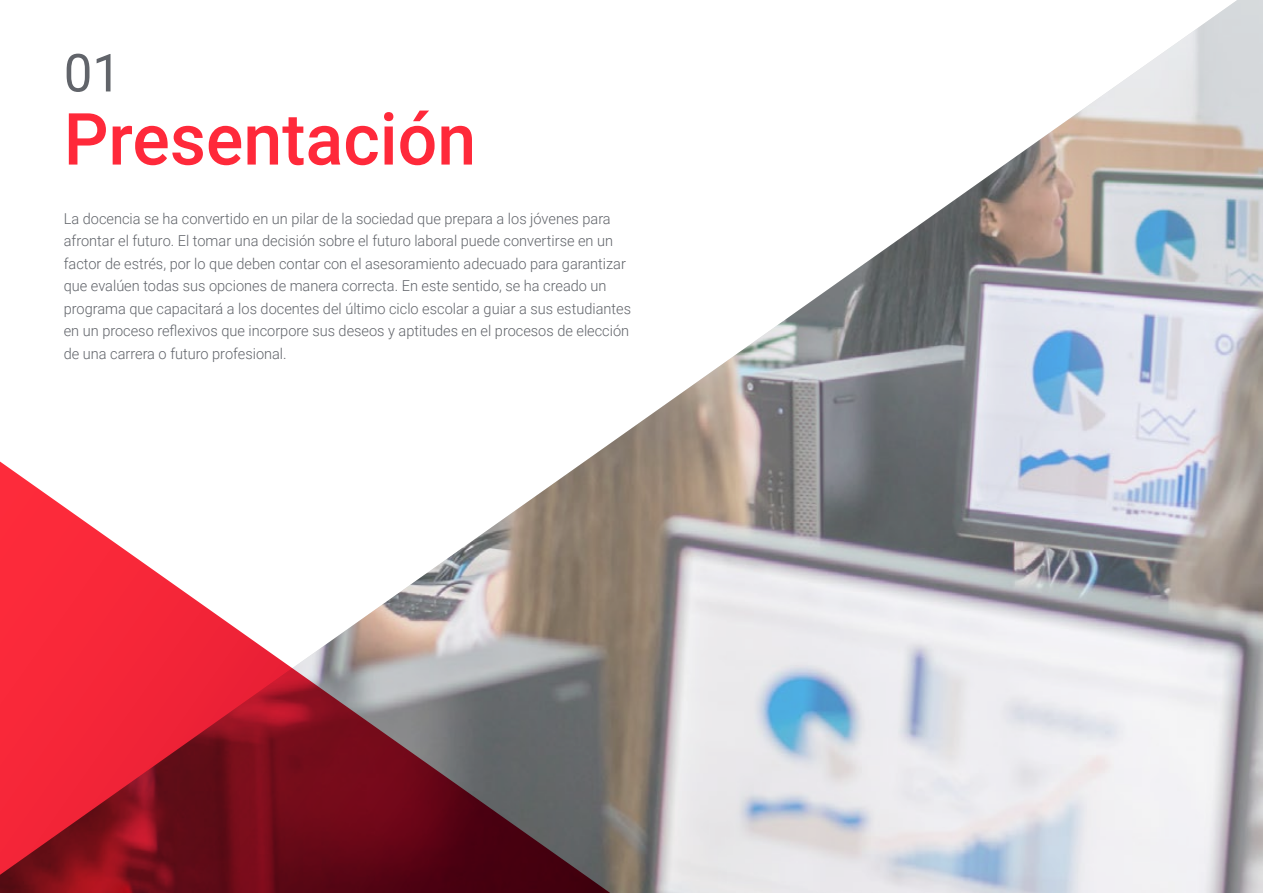
<style>
.page{position:relative;width:1263px;height:893px;background:#fff}
.page>*{position:absolute;margin:0;border:0;box-sizing:border-box;transform-origin:0 0}
.t1{font:500 72px "Roboto";color:#ff293a}
.t2{font:52.5px "Roboto";color:#61646a}
.t3{font:300 15px/22.5px "Roboto";color:#61646a}
</style>
<div class="page">
<img style="left:606px;top:0;width:657px;height:893px">
<svg style="left:0;top:446px;width:640px;height:447px"></svg>
<h2 class="t2" style="left:64px;top:36px;width:59px">01</h2>
<h1 class="t1" style="left:64px;top:89px;width:414px">Presentación</h1>
<p class="t3" style="left:64px;top:207px;width:569px">La docencia se ha convertido en un pilar de la sociedad que prepara a los jóvenes para afrontar el futuro. El tomar una decisión sobre el futuro laboral puede convertirse en un factor de estrés, por lo que deben contar con el asesoramiento adecuado para garantizar que evalúen todas sus opciones de manera correcta. En este sentido, se ha creado un programa que capacitará a los docentes del último ciclo escolar a guiar a sus estudiantes en un proceso reflexivos que incorpore sus deseos y aptitudes en el procesos de elección de una carrera o futuro profesional.</p>
</div>
